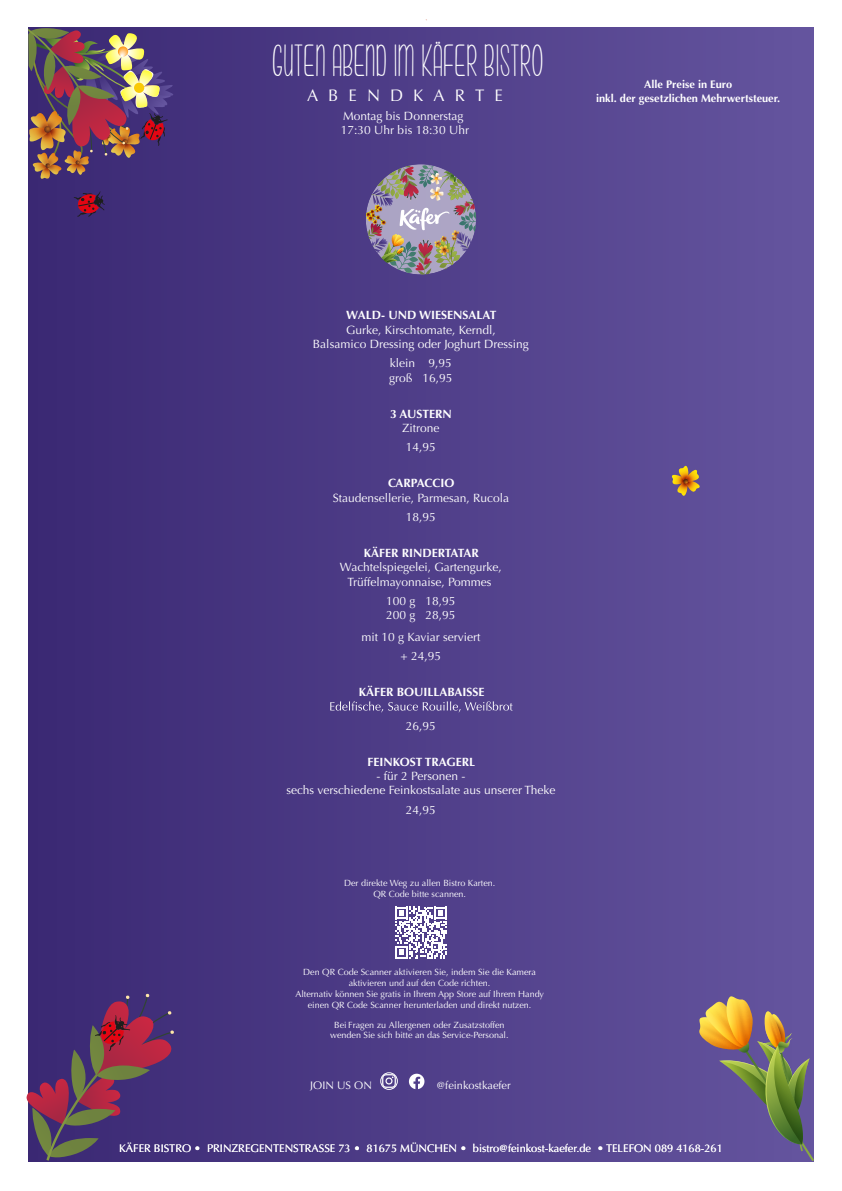
<style>
.page{position:relative;width:842px;height:1191px;background:#fff}
.page>*{position:absolute;margin:0;border:0;box-sizing:border-box;transform-origin:0 0}
.t1{font:37.1px "KG Call Me Maybe";color:#fff}
.t2{font:16.8px "Optima";letter-spacing:.6em;color:#fff}
.t3{font:12px/14.4px "Optima";color:#fff;text-align:center}
.t4{font:700 12px "Optima";color:#fff}
.t5{font:11px "Optima";color:#fff}
.t6{font:700 11px/13.2px "Optima";color:#fff;text-align:center}
.t7{font:9px/10.8px "Optima";color:#fff;text-align:center}
</style>
<div class="page">
<div style="left:28px;top:28px;width:785px;height:1133px;background:linear-gradient(to right,#3a2873,#65559f)"></div>
<img style="left:365px;top:164px;width:113px;height:110px">
<svg style="left:697px;top:996px;width:117px;height:165px"></svg>
<img style="left:639px;top:440px;width:6px;height:79px">
<img style="left:645px;top:433px;width:79px;height:12px">
<img style="left:644px;top:445px;width:79px;height:83px">
<img style="left:646px;top:444px;width:4px;height:79px">
<img style="left:650px;top:517px;width:82px;height:8px">
<img style="left:650px;top:517px;width:78px;height:4px">
<img style="left:650px;top:437px;width:82px;height:80px">
<div style="left:650px;top:440px;width:78px;height:77px;background:#5e4e98"></div>
<svg style="left:670px;top:466px;width:34px;height:34px"></svg>
<svg style="left:330px;top:701px;width:183px;height:11px"></svg>
<svg style="left:395px;top:906px;width:52px;height:52px"></svg>
<svg style="left:383px;top:1074px;width:12px;height:13px"></svg>
<div style="left:380px;top:1072px;width:18px;height:17px;border:1px solid #fff;border-radius:50%"></div>
<svg style="left:407px;top:1073px;width:17px;height:16px"></svg>
<svg style="left:26px;top:993px;width:156px;height:167px"></svg>
<img style="left:93px;top:181px;width:75px;height:9px">
<img style="left:93px;top:184px;width:68px;height:4px">
<img style="left:93px;top:181px;width:68px;height:3px">
<img style="left:28px;top:208px;width:46px;height:3px">
<img style="left:28px;top:181px;width:65px;height:27px">
<img style="left:28px;top:202px;width:46px;height:4px">
<img style="left:28px;top:181px;width:56px;height:21px">
<img style="left:28px;top:28px;width:150px;height:153px">
<svg style="left:74px;top:191px;width:31px;height:26px"></svg>
<h1 class="t1" style="left:272px;top:39px;width:273px">GUTEN ABEND IM KÄFER BISTRO</h1>
<h2 class="t2" style="left:307px;top:85px;width:197px">ABENDKARTE</h2>
<p class="t3" style="left:341px;top:109px;width:130px;text-align:left">Montag bis Donnerstag<br>17:30 Uhr bis 18:30 Uhr</p>
<p class="t6" style="left:596px;top:78px;width:186px">Alle Preise in Euro<br>inkl. der gesetzlichen Mehrwertsteuer.</p>
<p class="t4" style="left:346px;top:308px;width:152px">WALD- UND WIESENSALAT</p>
<p class="t3" style="left:313px;top:322px;width:217px">Gurke, Kirschtomate, Kerndl,<br>Balsamico Dressing oder Joghurt Dressing</p>
<p class="t3" style="left:389px;top:356px;width:65px;text-align:left">klein 9,95 groß 16,95</p>
<p class="t4" style="left:390px;top:406px;width:63px">3 AUSTERN</p>
<p class="t3" style="left:402px;top:418px;width:39px;line-height:19.2px">Zitrone<br>14,95</p>
<p class="t4" style="left:388px;top:476px;width:68px">CARPACCIO</p>
<p class="t3" style="left:333px;top:488px;width:178px;line-height:19.2px">Staudensellerie, Parmesan, Rucola<br>18,95</p>
<p class="t4" style="left:364px;top:546px;width:117px">KÄFER RINDERTATAR</p>
<p class="t3" style="left:340px;top:560px;width:164px">Wachtelspiegelei, Gartengurke,<br>Trüffelmayonnaise, Pommes</p>
<p class="t3" style="left:386px;top:593px;width:71px;text-align:left">100 g 18,95<br>200 g 28,95</p>
<p class="t3" style="left:361px;top:627px;width:121px;line-height:19.2px">mit 10 g Kaviar serviert + 24,95</p>
<p class="t4" style="left:359px;top:685px;width:127px">KÄFER BOUILLABAISSE</p>
<p class="t3" style="left:406px;top:718px;width:32px">26,95</p>
<p class="t4" style="left:368px;top:754px;width:109px">FEINKOST TRAGERL</p>
<p class="t3" style="left:286px;top:769px;width:270px">- für 2 Personen -<br>sechs verschiedene Feinkostsalate aus unserer Theke</p>
<p class="t3" style="left:406px;top:802px;width:32px">24,95</p>
<p class="t7" style="left:344px;top:878px;width:153px">Der direkte eg zu allen Bistro Karten.<br>QR Code bitte scannen.</p>
<p class="t7" style="left:390px;top:878px;width:10px">W</p>
<p class="t7" style="left:303px;top:967px;width:234px">Den QR Code Scanner aktivieren Sie, indem Sie die Kamera</p>
<p class="t7" style="left:349px;top:977px;width:143px">aktivieren und auf den Code richten.</p>
<p class="t7" style="left:326px;top:988px;width:4px">i</p>
<p class="t7" style="left:295px;top:988px;width:250px">Alternat v können Sie g atis in Ihrem App Store auf Ihrem Handy einen QR Code Scanner herunterladen und direkt nutzen.</p>
<p class="t7" style="left:385px;top:988px;width:4px">r</p>
<p class="t7" style="left:330px;top:1019px;width:180px">Bei Fragen zu Allergenen oder Zusatzstoffen wenden Sie sich bitte an das Service-Personal.</p>
<p class="t5" style="left:310px;top:1078px;width:63px">JOIN US ON</p>
<p class="t5" style="left:436px;top:1078px;width:76px">@feinkostkaefer</p>
<p class="t5" style="left:119px;top:1142px;width:605px">KÄFER BISTRO • PRINZREGENTENSTRASSE 73 • 81675 MÜNCHEN • bistro@feinkost-kaefer.de • TELEFON 089 4168-261</p>
</div>
